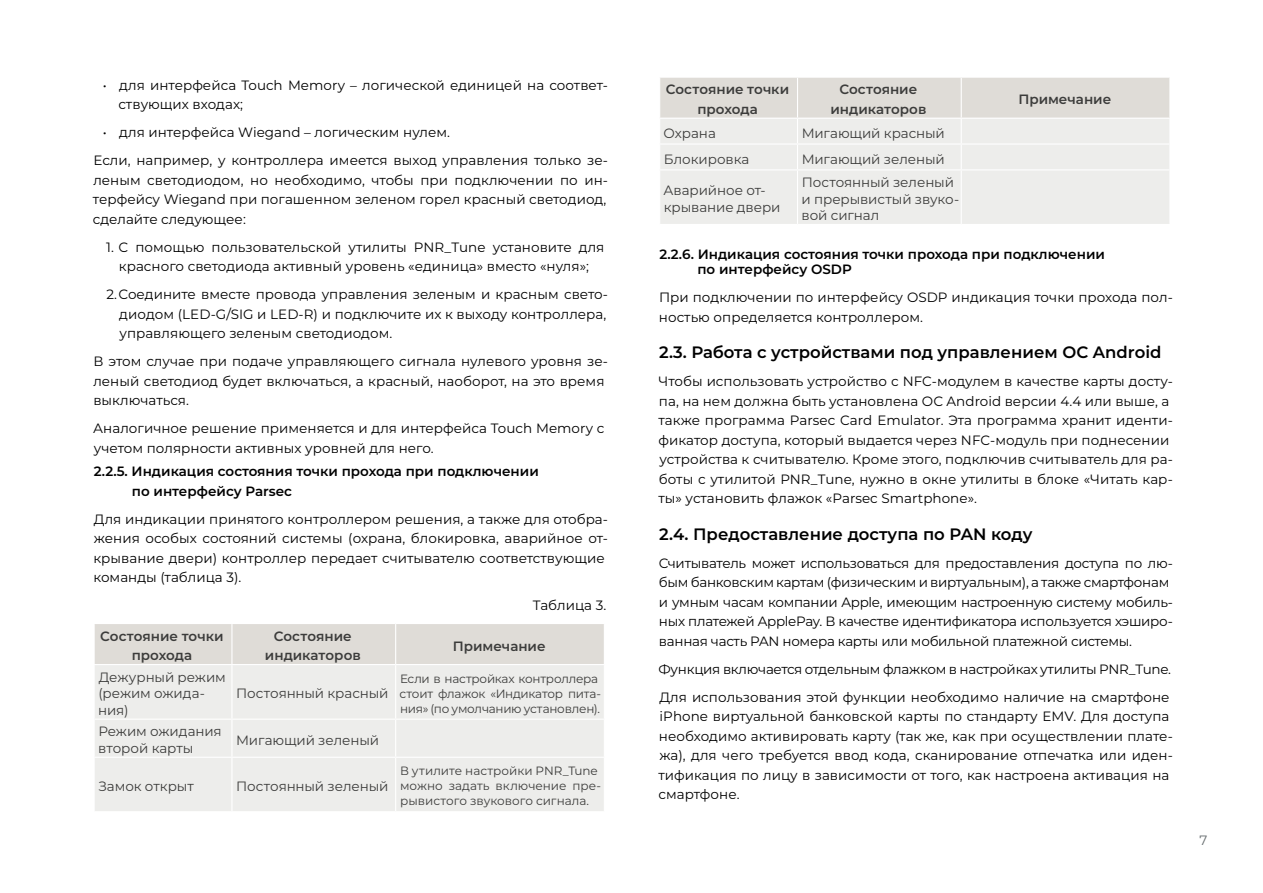
<style>
.page{position:relative;width:1263px;height:893px;background:#fff}
.page>*{position:absolute;margin:0;border:0;box-sizing:border-box;transform-origin:0 0}
.t1{font:600 16.5px "Montserrat";color:#000}
.t2{font:13.5px/19.5px "Montserrat";letter-spacing:.005em;color:#000}
.t3{font:13.5px/19.5px "Montserrat";letter-spacing:-.02em;color:#000}
.t4{font:13.5px/16.5px "Montserrat";letter-spacing:-.005em;color:#3c3c3b}
.t5{font:600 13.5px/19.5px "Montserrat";color:#000}
.t6{font:600 13.5px/19.5px "Montserrat";color:#3c3c3b;text-align:center}
.t7{font:13.5px "Montserrat";color:#686e70}
.t8{font:12px/15px "Montserrat";letter-spacing:-.01em;color:#3c3c3b}
</style>
<div class="page">
<div style="left:95px;top:624px;width:509px;height:40px;background:#dfdcd7"></div>
<div style="left:95px;top:665px;width:509px;height:146px;background:#ededeb"></div>
<hr style="left:231px;top:624px;width:1px;height:40px;background:#fff">
<hr style="left:395px;top:624px;width:1px;height:40px;background:#fff">
<hr style="left:231px;top:665px;width:1px;height:54px;background:#fff">
<hr style="left:395px;top:665px;width:1px;height:54px;background:#fff">
<hr style="left:94px;top:719px;width:138px;height:1px;background:#fff">
<hr style="left:232px;top:719px;width:164px;height:1px;background:#fff">
<hr style="left:231px;top:720px;width:1px;height:37px;background:#fff">
<hr style="left:396px;top:719px;width:209px;height:1px;background:#fff">
<hr style="left:395px;top:720px;width:1px;height:37px;background:#fff">
<hr style="left:94px;top:757px;width:138px;height:1px;background:#fff">
<hr style="left:232px;top:757px;width:164px;height:1px;background:#fff">
<hr style="left:231px;top:758px;width:1px;height:53px;background:#fff">
<hr style="left:396px;top:757px;width:209px;height:1px;background:#fff">
<hr style="left:395px;top:758px;width:1px;height:53px;background:#fff">
<div style="left:660px;top:170px;width:509px;height:54px;background:#ededeb"></div>
<svg style="left:660px;top:77px;width:510px;height:92px;background:#e7e6e3"></svg>
<hr style="left:797px;top:170px;width:1px;height:54px;background:#fff">
<hr style="left:961px;top:170px;width:1px;height:54px;background:#fff">
<p class="t2" style="left:118px;top:75px;width:491px;text-indent:-16px">• для интерфейса Touch Memory – логической единицей на соответ&shy;ствующих входах;</p>
<p class="t2" style="left:94px;top:118px;width:516px;line-height:28px;text-indent:9px">• для интерфейса Wiegand – логическим нулем.<br>Если, например, у контроллера имеется выход управления только зе-</p>
<p class="t2" style="left:93px;top:170px;width:517px">леным светодиодом, но необходимо, чтобы при подключении по ин&shy;терфейсу Wiegand при погашенном зеленом горел красный светодиод, сделайте следующее:</p>
<p class="t2" style="left:106px;top:237px;width:500px;text-align:center">1. С помощью пользовательской утилиты PNR_Tune установите для красного светодиода активный уровень «единица» вместо «нуля»;</p>
<p class="t2" style="left:119px;top:284px;width:490px;text-indent:-13px">2.Соедините вместе провода управления зеленым и красным свето&shy;диодом (LED-G/SIG и LED-R) и подключите их к выходу контроллера, управляющего зеленым светодиодом.</p>
<p class="t2" style="left:93px;top:351px;width:516px">В этом случае при подаче управляющего сигнала нулевого уровня зе&shy;леный светодиод будет включаться, а красный, наоборот, на это время выключаться.</p>
<p class="t2" style="left:93px;top:418px;width:513px">Аналогичное решение применяется и для интерфейса Touch Memory с учетом полярности активных уровней для него.</p>
<p class="t5" style="left:132px;top:461px;width:408px;text-indent:-38px">2.2.5. Индикация состояния точки прохода при подключении по интерфейсу Parsec</p>
<p class="t2" style="left:93px;top:509px;width:516px">Для индикации принятого контроллером решения, а также для отобра&shy;жения особых состояний системы (охрана, блокировка, аварийное от&shy;крывание двери) контроллер передает считывателю соответствующие команды (таблица 3).</p>
<p class="t2" style="left:533px;top:595px;width:75px">Таблица 3.</p>
<p class="t6" style="left:100px;top:626px;width:125px">Состояние точки прохода</p>
<p class="t6" style="left:265px;top:626px;width:97px">Состояние индикаторов</p>
<p class="t6" style="left:453px;top:635px;width:94px">Примечание</p>
<p class="t4" style="left:98px;top:668px;width:129px">Дежурный режим (режим ожида&shy;ния)</p>
<p class="t8" style="left:400px;top:670px;width:203px">Если в настройках контроллера стоит флажок «Индикатор пита&shy;ния» (по умолчанию установлен).</p>
<p class="t4" style="left:236px;top:685px;width:154px">Постоянный красный</p>
<p class="t4" style="left:98px;top:723px;width:125px">Режим ожидания второй карты</p>
<p class="t4" style="left:236px;top:731px;width:144px">Мигающий зеленый</p>
<p class="t4" style="left:98px;top:777px;width:97px">Замок открыт</p>
<p class="t4" style="left:236px;top:777px;width:154px">Постоянный зеленый</p>
<p class="t8" style="left:400px;top:763px;width:202px">В утилите настройки PNR_Tune можно задать включение пре&shy;рывистого звукового сигнала.</p>
<p class="t6" style="left:666px;top:79px;width:125px">Состояние точки прохода</p>
<p class="t6" style="left:830px;top:79px;width:97px">Состояние индикаторов</p>
<p class="t6" style="left:1018px;top:89px;width:94px">Примечание</p>
<p class="t4" style="left:663px;top:124px;width:54px">Охрана</p>
<p class="t4" style="left:802px;top:124px;width:145px">Мигающий красный</p>
<p class="t4" style="left:664px;top:150px;width:87px">Блокировка</p>
<p class="t4" style="left:802px;top:150px;width:144px">Мигающий зеленый</p>
<p class="t4" style="left:664px;top:182px;width:118px">Аварийное от&shy;крывание двери</p>
<p class="t4" style="left:802px;top:174px;width:159px">Постоянный зеленый и прерывистый звуко&shy;вой сигнал</p>
<p class="t5" style="left:697px;top:246px;width:409px;line-height:15px;text-indent:-38px">2.2.6. Индикация состояния точки прохода при подключении по интерфейсу OSDP</p>
<p class="t2" style="left:659px;top:287px;width:515px">При подключении по интерфейсу OSDP индикация точки прохода пол&shy;ностью определяется контроллером.</p>
<p class="t1" style="left:659px;top:341px;width:504px">2.3. Работа с устройствами под управлением ОС Android</p>
<p class="t2" style="left:658px;top:371px;width:516px">Чтобы использовать устройство с NFC-модулем в качестве карты досту&shy;па, на нем должна быть установлена ОС Android версии 4.4 или выше, а также программа Parsec Card Emulator. Эта программа хранит иденти&shy;фикатор доступа, который выдается через NFC-модуль при поднесении устройства к считывателю. Кроме этого, подключив считыватель для ра&shy;боты с утилитой PNR_Tune, нужно в окне утилиты в блоке «Читать кар&shy;ты» установить флажок «Parsec Smartphone».</p>
<p class="t1" style="left:659px;top:522px;width:375px">2.4. Предоставление доступа по PAN коду</p>
<p class="t3" style="left:659px;top:553px;width:516px">Считыватель может использоваться для предоставления доступа по лю&shy;бым банковским картам (физическим и виртуальным), а также смартфонам и умным часам компании Apple, имеющим настроенную систему мобиль&shy;ных платежей ApplePay. В качестве идентификатора используется хэширо&shy;ванная часть PAN номера карты или мобильной платежной системы.</p>
<p class="t3" style="left:658px;top:654px;width:514px;line-height:28px">Функция включается отдельным флажком в настройках утилиты PNR_Tune.<br>Для использования этой функции необходимо наличие на смартфоне</p>
<p class="t2" style="left:658px;top:706px;width:516px">iPhone виртуальной банковской карты по стандарту EMV. Для доступа необходимо активировать карту (так же, как при осуществлении плате&shy;жа), для чего требуется ввод кода, сканирование отпечатка или иден&shy;тификация по лицу в зависимости от того, как настроена активация на смартфоне.</p>
<p class="t7" style="left:1199px;top:831px;width:9px">7</p>
</div>
